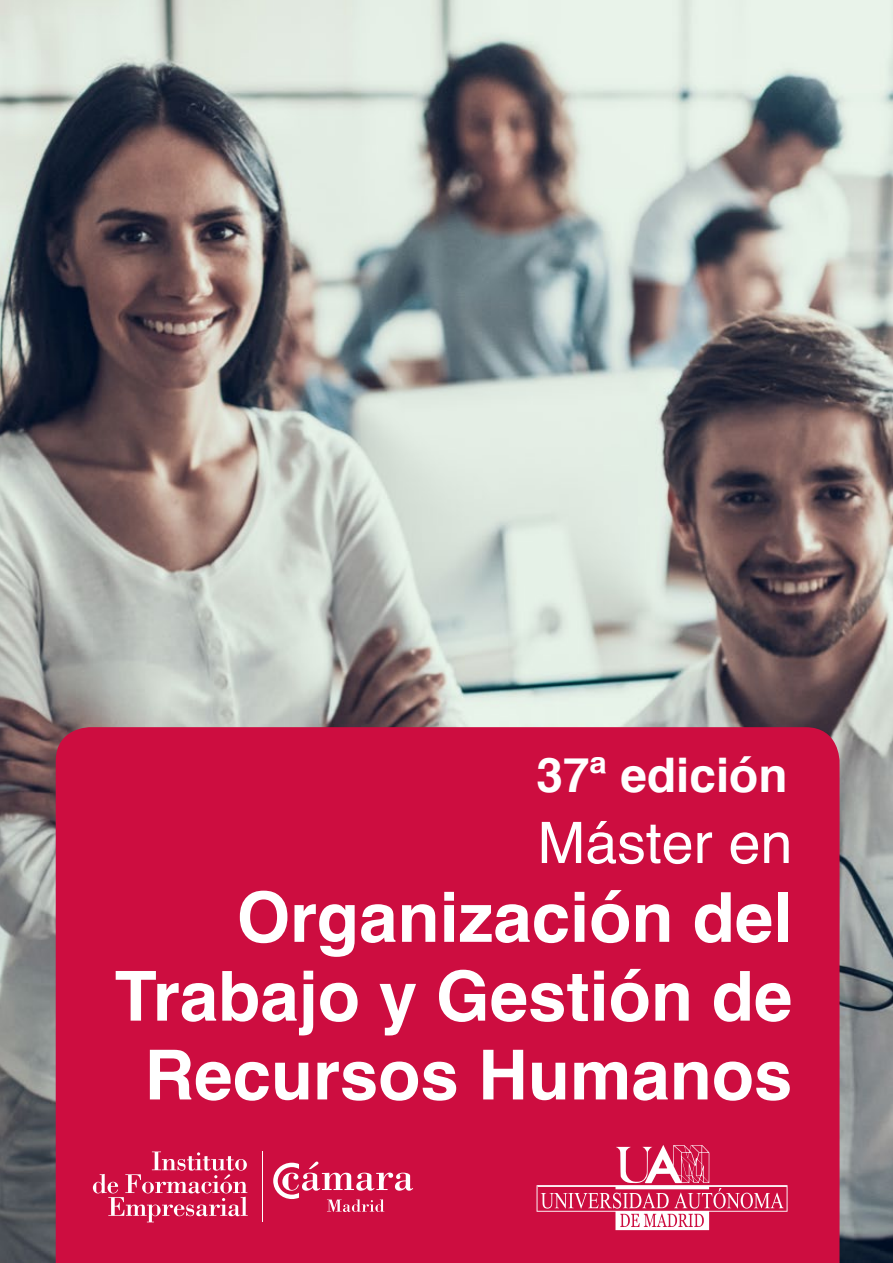
<style>
.page{position:relative;width:893px;height:1263px;background:#fff}
.page>*{position:absolute;margin:0;border:0;box-sizing:border-box;transform-origin:0 0}
.Portada{font:700 69px/78.8px "Helvetica";color:#fff;text-align:center}
.Portada-2{font:57.3px "Helvetica";color:#fff}
.Portada-3{font:700 47.7px "Helvetica";color:#fff}
</style>
<div class="page">
<img style="left:0;top:0;width:893px;height:1263px">
<div style="left:56px;top:727px;width:783px;height:536px;background:#cd0d40"></div>
<svg style="left:537px;top:1145px;width:250px;height:85px;background:#d73f67"></svg>
<hr style="left:262px;top:1151px;width:1px;height:70px;background:#fff">
<svg style="left:273px;top:1161px;width:140px;height:51px;background:#d73f68"></svg>
<svg style="left:93px;top:1151px;width:155px;height:71px;background:#d63963"></svg>
<p class="Portada-3" style="left:537px;top:736px;width:252px">37ª edición</p>
<p class="Portada-2" style="left:538px;top:799px;width:256px">Máster en</p>
<p class="Portada" style="left:236px;top:879px;width:558px">Organización del</p>
<p class="Portada" style="left:115px;top:958px;width:679px">Trabajo y Gestión de<br>Recursos Humanos</p>
</div>
